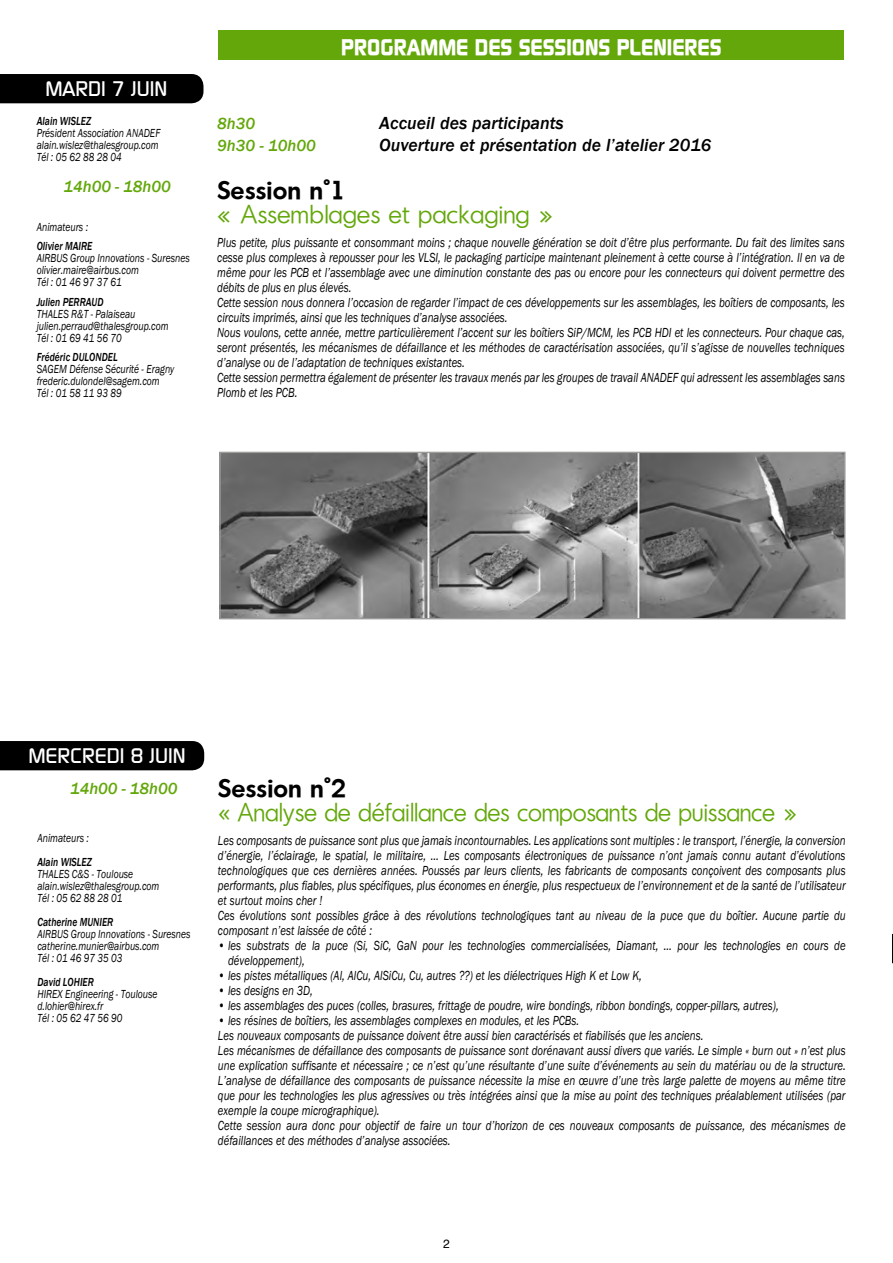
<style>
.page{position:relative;width:893px;height:1263px;background:#fff}
.page>*{position:absolute;margin:0;border:0;box-sizing:border-box;transform-origin:0 0}
.t1{font:24.75px "Veran Croate";letter-spacing:-.01em;color:#63a70a;scale:.96 1}
.t2{font:24.75px "Veran Croate";letter-spacing:-.01em;color:#63a70a}
.t3{font:700 24.75px "Veran Croate";color:#000}
.t4{font:700 22.5px "Continuum";color:#fff}
.t5{font:500 21px "Continuum";color:#fff}
.t6{font:italic 500 18px "Franklin Gothic";color:#000}
.t7{font:italic 500 16.5px "Franklin Gothic";color:#63a70a}
.Texte_desciptif_sess{font:italic 13.5px/15px "Franklin Gothic";color:#000;scale:.8 1}
.Texte_animateur{font:italic 12px "Franklin Gothic";color:#000;scale:.8 1}
.Texte_animateur-2{font:italic 500 12px "Franklin Gothic";color:#000;scale:.8 1}
.t8{font:12px "Helvetica";color:#000}
.s1{font-family:"Lucida Grande"}
</style>
<div class="page">
<div style="left:218px;top:31px;width:626px;height:29px;background:#63a70a"></div>
<div style="left:0;top:74px;width:203px;height:29px;background:#000"></div>
<div style="left:0;top:741px;width:204px;height:29px;background:#000"></div>
<img style="left:221px;top:454px;width:622px;height:163px">
<div style="left:219px;top:452px;width:626px;height:167px;border:1px solid #9d9d9c"></div>
<svg style="left:892px;top:934px;width:1px;height:29px"></svg>
<p class="t5" style="left:45px;top:75px;width:123px">MARDI 7 JUIN</p>
<p class="Texte_animateur-2" style="left:37px;top:113px;width:69px">Alain WISLEZ</p>
<p class="Texte_animateur" style="left:37px;top:125px;width:156px">Président Association ANADEF</p>
<p class="Texte_animateur" style="left:37px;top:137px;width:154px">alain.wislez@thalesgroup.com</p>
<p class="Texte_animateur" style="left:37px;top:149px;width:108px">Tél : 05 62 88 28 04</p>
<p class="t7" style="left:63px;top:177px;width:109px">14h00 - 18h00</p>
<p class="Texte_animateur" style="left:37px;top:219px;width:66px">Animateurs :</p>
<p class="Texte_animateur-2" style="left:37px;top:239px;width:71px">Olivier MAIRE</p>
<p class="Texte_animateur" style="left:37px;top:251px;width:193px">AIRBUS Group Innovations - Suresnes</p>
<p class="Texte_animateur" style="left:37px;top:263px;width:129px">olivier.maire@airbus.com</p>
<p class="Texte_animateur" style="left:37px;top:275px;width:108px">Tél : 01 46 97 37 61</p>
<p class="Texte_animateur-2" style="left:37px;top:294px;width:85px">Julien PERRAUD</p>
<p class="Texte_animateur" style="left:37px;top:306px;width:125px">THALES R&amp;T - Palaiseau</p>
<p class="Texte_animateur" style="left:37px;top:318px;width:166px">julien.perraud@thalesgroup.com</p>
<p class="Texte_animateur" style="left:37px;top:330px;width:108px">Tél : 01 69 41 56 70</p>
<p class="Texte_animateur-2" style="left:37px;top:350px;width:103px">Frédéric DULONDEL</p>
<p class="Texte_animateur" style="left:37px;top:362px;width:174px">SAGEM Défense Sécurité - Eragny</p>
<p class="Texte_animateur" style="left:37px;top:374px;width:155px">frederic.dulondel@sagem.com</p>
<p class="Texte_animateur" style="left:37px;top:386px;width:108px">Tél : 01 58 11 93 89</p>
<p class="t4" style="left:341px;top:32px;width:382px">PROGRAMME DES SESSIONS PLENIERES</p>
<p class="t7" style="left:217px;top:113px;width:39px">8h30</p>
<p class="t6" style="left:379px;top:112px;width:186px">Accueil des participants</p>
<p class="t7" style="left:217px;top:135px;width:100px">9h30 - 10h00</p>
<p class="t6" style="left:379px;top:134px;width:334px">Ouverture et présentation de l’atelier 2016</p>
<p class="t3" style="left:217px;top:175px;width:130px">Session n°1</p>
<p class="t2" style="left:217px;top:200px;width:337px">« Assemblages et packaging »</p>
<p class="Texte_desciptif_sess" style="left:217px;top:235px;width:786px;text-align:justify">Plus petite, plus puissante et consommant moins ; chaque nouvelle génération se doit d’être plus performante. Du fait des limites sans cesse plus complexes à repousser pour les VLSI, le packaging participe maintenant pleinement à cette course à l’intégration. Il en va de même pour les PCB et l’assemblage avec une diminution constante des pas ou encore pour les connecteurs qui doivent permettre des débits de plus en plus élevés.</p>
<p class="Texte_desciptif_sess" style="left:217px;top:295px;width:786px">Cette session nous donnera l’occasion de regarder l’impact de ces développements sur les assemblages, les boîtiers de composants, les circuits imprimés, ainsi que les techniques d’analyse associées.</p>
<p class="Texte_desciptif_sess" style="left:217px;top:325px;width:786px;text-align:justify">Nous voulons, cette année, mettre particulièrement l’accent sur les boîtiers SiP/MCM, les PCB HDI et les connecteurs. Pour chaque cas, seront présentés, les mécanismes de défaillance et les méthodes de caractérisation associées, qu’il s’agisse de nouvelles techniques d’analyse ou de l’adaptation de techniques existantes.</p>
<p class="Texte_desciptif_sess" style="left:217px;top:370px;width:786px">Cette session permettra également de présenter les travaux menés par les groupes de travail ANADEF qui adressent les assemblages sans<br>Plomb et les PCB.</p>
<p class="t5" style="left:28px;top:742px;width:159px">MERCREDI 8 JUIN</p>
<p class="t7" style="left:70px;top:778px;width:109px">14h00 - 18h00</p>
<p class="Texte_animateur" style="left:37px;top:831px;width:66px">Animateurs :</p>
<p class="Texte_animateur-2" style="left:37px;top:855px;width:69px">Alain WISLEZ</p>
<p class="Texte_animateur" style="left:37px;top:867px;width:121px">THALES C&amp;S - Toulouse</p>
<p class="Texte_animateur" style="left:37px;top:879px;width:154px">alain.wislez@thalesgroup.com</p>
<p class="Texte_animateur" style="left:37px;top:891px;width:108px">Tél : 05 62 88 28 01</p>
<p class="Texte_animateur-2" style="left:37px;top:915px;width:96px">Catherine MUNIER</p>
<p class="Texte_animateur" style="left:37px;top:927px;width:193px">AIRBUS Group Innovations - Suresnes</p>
<p class="Texte_animateur" style="left:37px;top:939px;width:154px">catherine.munier@airbus.com</p>
<p class="Texte_animateur" style="left:37px;top:951px;width:108px">Tél : 01 46 97 35 03</p>
<p class="Texte_animateur-2" style="left:37px;top:975px;width:72px">David LOHIER</p>
<p class="Texte_animateur" style="left:37px;top:987px;width:152px">HIREX Engineering - Toulouse</p>
<p class="Texte_animateur" style="left:37px;top:999px;width:84px">d.lohier@hirex.fr</p>
<p class="Texte_animateur" style="left:37px;top:1011px;width:108px">Tél : 05 62 47 56 90</p>
<p class="t3" style="left:218px;top:772px;width:130px">Session n°2</p>
<p class="t1" style="left:218px;top:797px;width:604px"><span class="s1">«</span> Analyse de défaillance des composants de puissance »</p>
<p class="Texte_desciptif_sess" style="left:218px;top:833px;width:786px;text-align:justify">Les composants de puissance sont plus que jamais incontournables. Les applications sont multiples : le transport, l’énergie, la conversion d’énergie, l’éclairage, le spatial, le militaire, … Les composants électroniques de puissance n’ont jamais connu autant d’évolutions technologiques que ces dernières années. Poussés par leurs clients, les fabricants de composants conçoivent des composants plus performants, plus fiables, plus spécifiques, plus économes en énergie, plus respectueux de l’environnement et de la santé de l’utilisateur et surtout moins cher !</p>
<p class="Texte_desciptif_sess" style="left:218px;top:908px;width:786px">Ces évolutions sont possibles grâce à des révolutions technologiques tant au niveau de la puce que du boîtier. Aucune partie du composant n’est laissée de côté :</p>
<p class="Texte_desciptif_sess" style="left:228px;top:938px;width:773px;text-indent:-10px">• les substrats de la puce (Si, SiC, GaN pour les technologies commercialisées, Diamant, … pour les technologies en cours de développement),</p>
<p class="Texte_desciptif_sess" style="left:218px;top:968px;width:531px">• les pistes métalliques (Al, AlCu, AlSiCu, Cu, autres ??) et les diélectriques High K et Low K,</p>
<p class="Texte_desciptif_sess" style="left:218px;top:983px;width:120px">• les designs en 3D,</p>
<p class="Texte_desciptif_sess" style="left:218px;top:998px;width:702px">• les assemblages des puces (colles, brasures, frittage de poudre, wire bondings, ribbon bondings, copper-pillars, autres),</p>
<p class="Texte_desciptif_sess" style="left:218px;top:1013px;width:453px">• les résines de boîtiers, les assemblages complexes en modules, et les PCBs.</p>
<p class="Texte_desciptif_sess" style="left:218px;top:1028px;width:608px">Les nouveaux composants de puissance doivent être aussi bien caractérisés et fiabilisés que les anciens.</p>
<p class="Texte_desciptif_sess" style="left:218px;top:1043px;width:786px;text-align:justify">Les mécanismes de défaillance des composants de puissance sont dorénavant aussi divers que variés. Le simple « burn out » n’est plus une explication suffisante et nécessaire ; ce n’est qu’une résultante d’une suite d’événements au sein du matériau ou de la structure.<br>L’analyse de défaillance des composants de puissance nécessite la mise en œuvre d’une très large palette de moyens au même titre que pour les technologies les plus agressives ou très intégrées ainsi que la mise au point des techniques préalablement utilisées (par exemple la coupe micrographique).</p>
<p class="Texte_desciptif_sess" style="left:218px;top:1118px;width:786px">Cette session aura donc pour objectif de faire un tour d’horizon de ces nouveaux composants de puissance, des mécanismes de défaillances et des méthodes d’analyse associées.</p>
<p class="t8" style="left:443px;top:1234px;width:8px">2</p>
</div>
